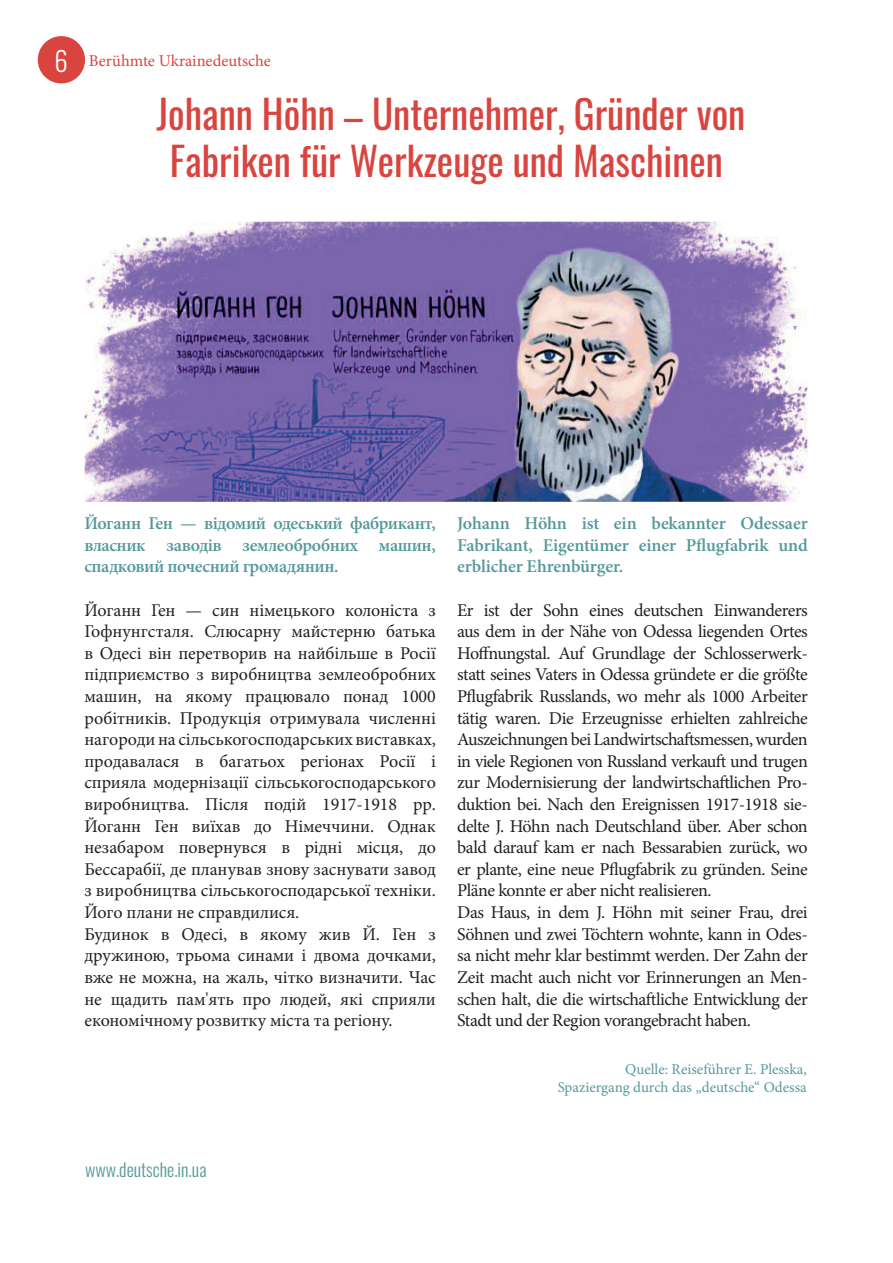
<style>
.page{position:relative;width:893px;height:1263px;background:#fff}
.page>*{position:absolute;margin:0;border:0;box-sizing:border-box;transform-origin:0 0}
.t1{font:39px/46.8px "Oswald";color:#da443f;text-align:center}
.t2{font:300 27px "Oswald";color:#fff}
.t3{font:18px/21.6px "Minion Pro";letter-spacing:-.02em;color:#231f20;text-align:justify}
.t4{font:600 18px/21.6px "Minion Pro";letter-spacing:-.01em;color:#55999b;text-align:justify}
.t5{font:300 18px "Oswald";color:#55999b}
.t6{font:16.5px "Minion Pro";color:#da443f}
.t7{font:15px "Minion Pro";color:#55999b}
</style>
<div class="page">
<div style="left:38px;top:36px;width:47px;height:47px;background:#da443f;border-radius:50%"></div>
<img style="left:84px;top:222px;width:724px;height:280px">
<p class="t2" style="left:55px;top:37px;width:15px">6</p>
<p class="t6" style="left:89px;top:49px;width:184px">Berühmte Ukrainedeutsche</p>
<p class="t1" style="left:157px;top:87px;width:590px">Johann Höhn – Unternehmer, Gründer von<br>Fabriken für Werkzeuge und Maschinen</p>
<p class="t4" style="left:84px;top:513px;width:353px">Йоганн Ген — відомий одеський фабрикант, власник заводів землеобробних машин, спадковий почесний громадянин.</p>
<p class="t3" style="left:84px;top:599px;width:353px">Йоганн Ген — син німецького колоніста з Гофнунгсталя. Слюсарну майстерню батька в Одесі він перетворив на найбільше в Росії підприємство з виробництва землеобробних машин, на якому працювало понад 1000 робітників. Продукція отримувала численні нагороди на сільськогосподарських виставках, продавалася в багатьох регіонах Росії і сприяла модернізації сільськогосподарського виробництва. Після подій 1917-1918 рр.<br>Йоганн Ген виїхав до Німеччини. Однак незабаром повернувся в рідні місця, до Бессарабії, де планував знову заснувати завод з виробництва сільськогосподарської техніки.<br>Його плани не справдилися.</p>
<p class="t3" style="left:84px;top:923px;width:353px">Будинок в Одесі, в якому жив Й. Ген з дружиною, трьома синами і двома дочками, вже не можна, на жаль, чітко визначити. Час не щадить пам'ять про людей, які сприяли економічному розвитку міста та регіону.</p>
<p class="t4" style="left:457px;top:513px;width:352px">Johann Höhn ist ein bekannter Odessaer Fabrikant, Eigentümer einer Pflugfabrik und erblicher Ehrenbürger.</p>
<p class="t3" style="left:457px;top:599px;width:352px">Er ist der Sohn eines deutschen Einwanderers aus dem in der Nähe von Odessa liegenden Ortes Hoffnungstal. Auf Grundlage der Schlosserwerk&shy;statt seines Vaters in Odessa gründete er die größte Pflugfabrik Russlands, wo mehr als 1000 Arbeiter tätig waren. Die Erzeugnisse erhielten zahlreiche Auszeichnungen bei Landwirtschaftsmessen, wurden in viele Regionen von Russland verkauft und trugen zur Modernisierung der landwirtschaftlichen Pro&shy;duktion bei. Nach den Ereignissen 1917-1918 sie&shy;delte J. Höhn nach Deutschland über. Aber schon bald darauf kam er nach Bessarabien zurück, wo er plante, eine neue Pflugfabrik zu gründen. Seine Pläne konnte er aber nicht realisieren.</p>
<p class="t3" style="left:457px;top:902px;width:352px">Das Haus, in dem J. Höhn mit seiner Frau, drei Söhnen und zwei Töchtern wohnte, kann in Odes&shy;sa nicht mehr klar bestimmt werden. Der Zahn der Zeit macht auch nicht vor Erinnerungen an Men&shy;schen halt, die die wirtschaftliche Entwicklung der Stadt und der Region vorangebracht haben.</p>
<p class="t7" style="left:625px;top:1059px;width:183px">Quelle: Reiseführer E. Plesska,</p>
<p class="t7" style="left:558px;top:1077px;width:251px">Spaziergang durch das „deutsche“ Odessa</p>
<p class="t5" style="left:85px;top:1153px;width:123px">www.deutsche.in.ua</p>
</div>
